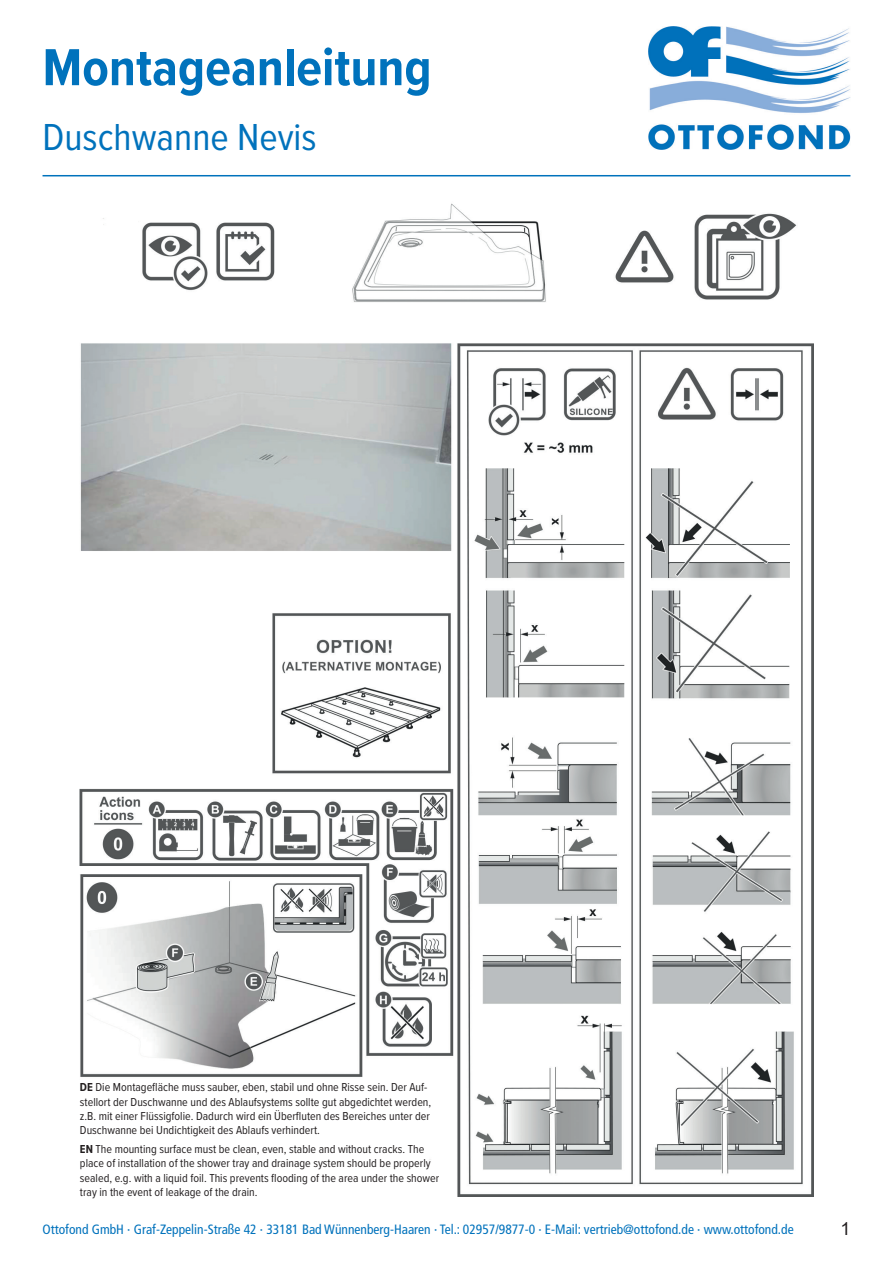
<style>
.page{position:relative;width:893px;height:1263px;background:#fff}
.page>*{position:absolute;margin:0;border:0;box-sizing:border-box;transform-origin:0 0}
.t1{font:700 54px "Proxima Nova Cond";color:#0072bc}
.t2{font:39px "Proxima Nova Cond";color:#0072bc}
.t3{font:18px "Arial";color:#231f20}
.t4{font:condensed 13.5px "Frutiger";color:#0072bc}
.t5{font:12px/14.4px "Proxima Nova Cond";color:#231f20}
.s1{font-weight:700}
</style>
<div class="page">
<img style="left:649px;top:27px;width:201px;height:123px">
<hr style="left:43px;top:175px;width:807px;height:1px;background:#0072bc">
<img style="left:79px;top:203px;width:734px;height:993px">
<h1 class="t1" style="left:43px;top:27px;width:391px">Montageanleitung</h1>
<h2 class="t2" style="left:43px;top:108px;width:276px">Duschwanne Nevis</h2>
<p class="t5" style="left:80px;top:1079px;width:353px"><span class="s1">DE</span> Die Montagefläche muss sauber, eben, stabil und ohne Risse sein. Der Auf&shy;stellort der Duschwanne und des Ablaufsystems sollte gut abgedichtet werden, z.B. mit einer Flüssigfolie. Dadurch wird ein Überfluten des Bereiches unter der Duschwanne bei Undichtigkeit des Ablaufs verhindert.</p>
<p class="t5" style="left:80px;top:1141px;width:361px"><span class="s1">EN</span> The mounting surface must be clean, even, stable and without cracks. The place of installation of the shower tray and drainage system should be properly sealed, e.g. with a liquid foil. This prevents flooding of the area under the shower tray in the event of leakage of the drain.</p>
<p class="t4" style="left:43px;top:1222px;width:753px">Ottofond GmbH · Graf-Zeppelin-Straße 42 · 33181 Bad Wünnenberg-Haaren · Tel.: 02957/9877-0 · E-Mail: vertrieb@ottofond.de · www.ottofond.de</p>
<h3 class="t3" style="left:840px;top:1216px;width:12px">1</h3>
</div>
